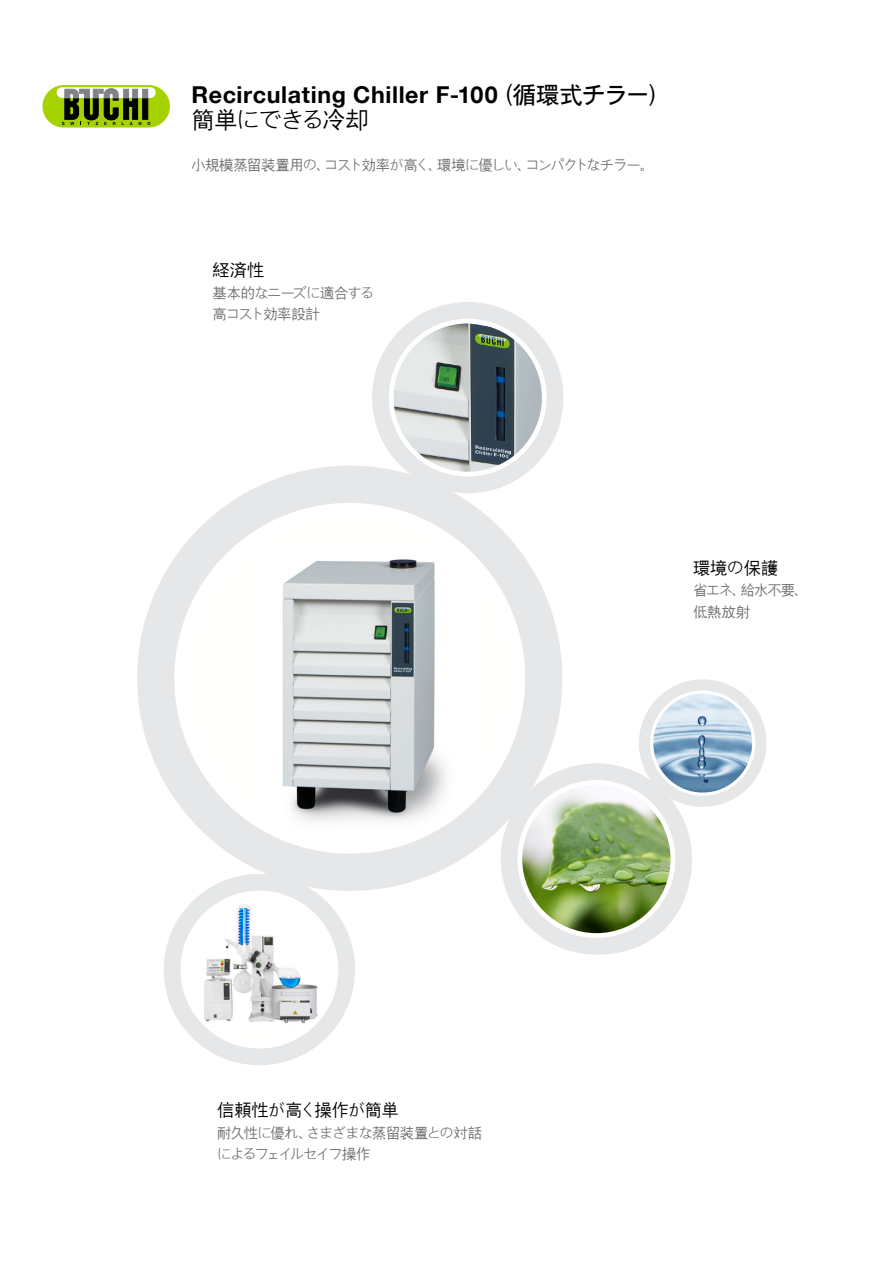
<style>
.page{position:relative;width:893px;height:1263px;background:#fff}
.page>*{position:absolute;margin:0;border:0;box-sizing:border-box;transform-origin:0 0}
.JA_Cover_Headline{font:700 23.25px "Buchi";letter-spacing:.025em;color:#000}
.JA_Cover_Subline{font:300 23.25px "Buchi";letter-spacing:-.045em;color:#000}
.JA_Title{font:300 17.1px "Buchi";letter-spacing:-.01em;color:#000}
.JA_Body_text_left{font:300 14.25px/21.3px "Buchi";letter-spacing:-.06em;color:#6d6e71}
.JA_Body_text_justifi{font:300 14.25px "Buchi";letter-spacing:-.07em;color:#6d6e71}
</style>
<div class="page">
<div style="left:43px;top:85px;width:127px;height:43px;background:#a5d200;border-radius:21px"></div>
<div style="left:143px;top:89px;width:5px;height:30px;background:#000;border:1px solid #000"></div>
<svg style="left:57px;top:87px;width:99px;height:11px"></svg>
<div style="left:143px;top:89px;width:5px;height:9px;background:#808285"></div>
<svg style="left:62px;top:89px;width:79px;height:36px"></svg>
<div style="left:137px;top:466px;width:425px;height:425px;background:#e6e7e8;border-radius:50%"></div>
<div style="left:174px;top:503px;width:351px;height:351px;background:#fff;border-radius:50%"></div>
<img style="left:264px;top:547px;width:215px;height:289px">
<div style="left:164px;top:874px;width:191px;height:191px;background:#e6e7e8;border-radius:50%"></div>
<div style="left:180px;top:891px;width:158px;height:157px;background:#fff;border-radius:50%"></div>
<img style="left:185px;top:896px;width:149px;height:135px">
<div style="left:639px;top:679px;width:127px;height:128px;background:#e6e7e8;border-radius:50%"></div>
<svg style="left:650px;top:690px;width:105px;height:106px"></svg>
<img style="left:653px;top:694px;width:99px;height:98px;border-radius:49px">
<div style="left:501px;top:763px;width:191px;height:192px;background:#e6e7e8;border-radius:50%"></div>
<div style="left:517px;top:780px;width:158px;height:158px;background:#fff;border-radius:50%"></div>
<img style="left:522px;top:785px;width:148px;height:148px;border-radius:74px">
<div style="left:372px;top:302px;width:191px;height:191px;background:#e6e7e8;border-radius:50%"></div>
<div style="left:389px;top:319px;width:158px;height:157px;background:#fff;border-radius:50%"></div>
<img style="left:394px;top:323px;width:148px;height:149px;border-radius:74px">
<p class="JA_Cover_Headline" style="left:192px;top:81px;width:480px">Recirculating Chiller F-100（循環式チラー）</p>
<p class="JA_Cover_Subline" style="left:192px;top:106px;width:179px">簡単にできる冷却</p>
<p class="JA_Body_text_justifi" style="left:192px;top:157px;width:464px">小規模蒸留装置用の、コスト効率が高く、環境に優しい、コンパクトなチラー。</p>
<p class="JA_Title" style="left:213px;top:260px;width:53px">経済性</p>
<p class="JA_Body_text_left" style="left:213px;top:282px;width:163px">基本的なニーズに適合する高コスト効率設計</p>
<p class="JA_Title" style="left:693px;top:558px;width:87px">環境の保護</p>
<p class="JA_Body_text_left" style="left:693px;top:580px;width:116px">省エネ、給水不要、低熱放射</p>
<p class="JA_Title" style="left:217px;top:1100px;width:183px">信頼性が高く操作が簡単</p>
<p class="JA_Body_text_left" style="left:217px;top:1122px;width:266px">耐久性に優れ、さまざまな蒸留装置との対話によるフェイルセイフ操作</p>
</div>
